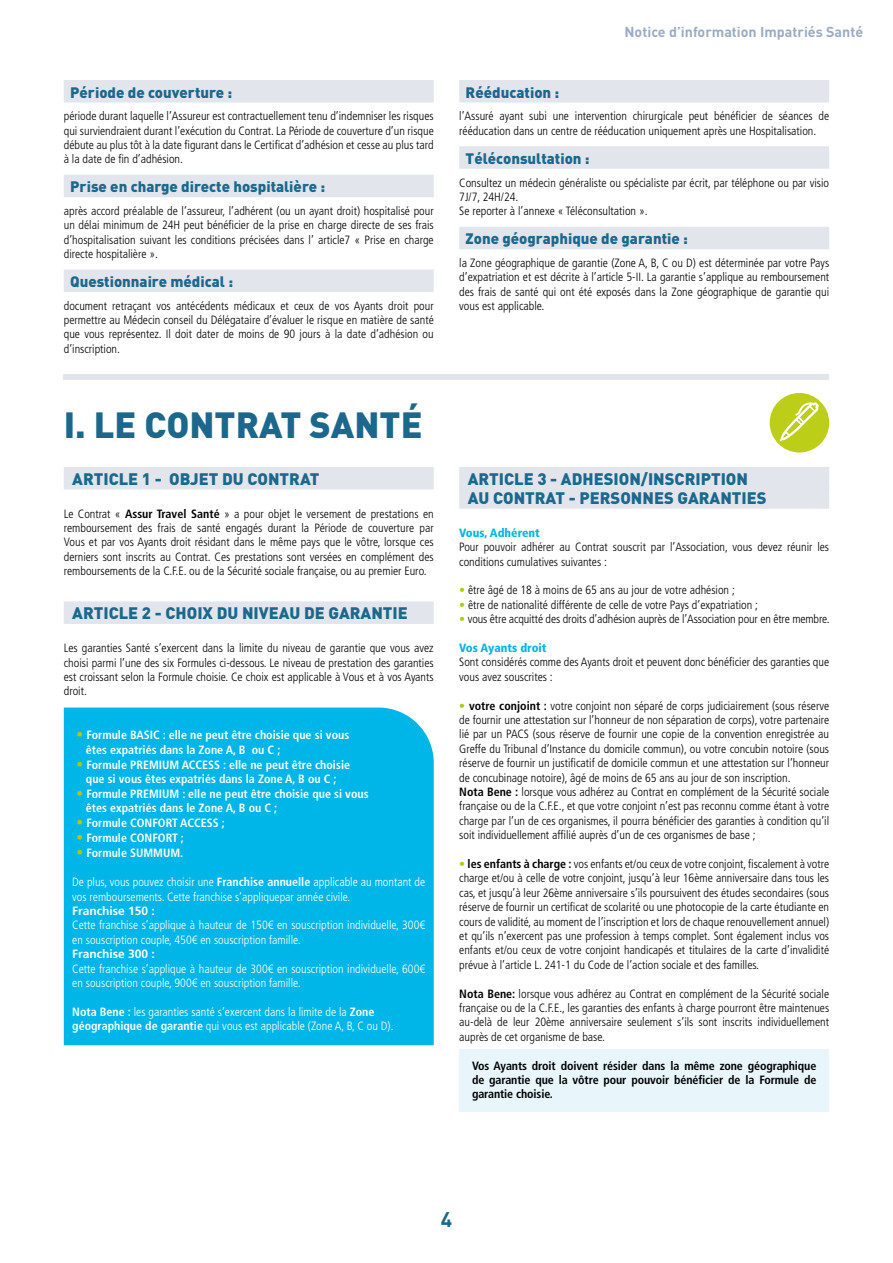
<style>
.page{position:relative;width:893px;height:1263px;background:#fff}
.page>*{position:absolute;margin:0;border:0;box-sizing:border-box;transform-origin:0 0}
.t1{font:900 36px "DIN";color:#1c688c}
.t2{font:700 21px "DIN";color:#1c688c}
.t3{font:900 16.5px/19.2px "DIN";color:#1c688c}
.t4{font:900 15px "DIN";color:#1c688c}
.t5{font:700 14.25px "DIN";color:#9aacc1}
.t6{font:300 condensed 12px/14.4px "Frutiger LT Std";color:#000;text-align:justify}
.t7{font:300 condensed 12px/14.4px "Frutiger LT Std";color:#fff}
.t8{font:700 condensed 12px/14.4px "Frutiger LT Std";color:#fff}
.t9{font:700 condensed 12px/14.4px "Frutiger LT Std";letter-spacing:-.01em;color:#000;text-align:justify}
.t10{font:900 condensed 12px "Frutiger LT Std";color:#00b6e8}
.t11{font:700 12px "Frutiger LT Std";color:#fff}
.s1{font-weight:700}
.s2{font-size:13.5px;color:#b1c906}
.s3{color:#b1c906}
</style>
<div class="page">
<div style="left:64px;top:707px;width:370px;height:338px;background:#00b6e8"></div>
<div style="left:459px;top:1049px;width:370px;height:62px;background:#e8f6fc"></div>
<div style="left:64px;top:80px;width:370px;height:22px;background:#e2e5ec"></div>
<div style="left:64px;top:175px;width:370px;height:22px;background:#e2e5ec"></div>
<div style="left:64px;top:270px;width:370px;height:22px;background:#e2e5ec"></div>
<div style="left:459px;top:80px;width:370px;height:22px;background:#e2e5ec"></div>
<div style="left:459px;top:146px;width:370px;height:23px;background:#e2e5ec"></div>
<div style="left:459px;top:227px;width:370px;height:22px;background:#e2e5ec"></div>
<div style="left:64px;top:374px;width:765px;height:5px;background:#e2e5ec"></div>
<div style="left:64px;top:467px;width:370px;height:22px;background:#e2e5ec"></div>
<div style="left:64px;top:601px;width:370px;height:23px;background:#e2e5ec"></div>
<div style="left:459px;top:467px;width:370px;height:22px;background:#e2e5ec"></div>
<div style="left:459px;top:486px;width:370px;height:23px;background:#e2e5ec"></div>
<div style="left:770px;top:393px;width:59px;height:59px;background:#bdce18;border-radius:50%"></div>
<svg style="left:780px;top:402px;width:39px;height:39px"></svg>
<p class="t4" style="left:70px;top:86px;width:164px">Période de couverture :</p>
<p class="t6" style="left:64px;top:109px;width:371px">période durant laquelle l’Assureur est contractuellement tenu d’indemniser les risques qui surviendraient durant l’exécution du Contrat. La Période de couverture d’un risque débute au plus tôt à la date figurant dans le Certificat d’adhésion et cesse au plus tard à la date de fin d’adhésion.</p>
<p class="t4" style="left:70px;top:181px;width:256px">Prise en charge directe hospitalière :</p>
<p class="t6" style="left:64px;top:204px;width:371px">après accord préalable de l’assureur, l’adhérent (ou un ayant droit) hospitalisé pour un délai minimum de 24H peut bénéficier de la prise en charge directe de ses frais d’hospitalisation suivant les conditions précisées dans l’ article7 « Prise en charge directe hospitalière ».</p>
<p class="t4" style="left:70px;top:275px;width:164px">Questionnaire médical :</p>
<p class="t6" style="left:64px;top:299px;width:371px">document retraçant vos antécédents médicaux et ceux de vos Ayants droit pour permettre au Médecin conseil du Délégataire d’évaluer le risque en matière de santé que vous représentez. Il doit dater de moins de 90 jours à la date d’adhésion ou d’inscription.</p>
<h1 class="t1" style="left:64px;top:410px;width:360px">I. LE CONTRAT SANTÉ</h1>
<h3 class="t3" style="left:72px;top:470px;width:249px">ARTICLE 1 - OBJET DU CONTRAT</h3>
<p class="t6" style="left:64px;top:506px;width:371px">Le Contrat « <span class="s1">Assur Travel Santé</span> » a pour objet le versement de prestations en remboursement des frais de santé engagés durant la Période de couverture par Vous et par vos Ayants droit résidant dans le même pays que le vôtre, lorsque ces derniers sont inscrits au Contrat. Ces prestations sont versées en complément des remboursements de la C.F.E. ou de la Sécurité sociale française, ou au premier Euro.</p>
<h3 class="t3" style="left:72px;top:604px;width:337px">ARTICLE 2 - CHOIX DU NIVEAU DE GARANTIE</h3>
<p class="t6" style="left:64px;top:641px;width:371px">Les garanties Santé s’exercent dans la limite du niveau de garantie que vous avez choisi parmi l’une des six Formules ci-dessous. Le niveau de prestation des garanties est croissant selon la Formule choisie. Ce choix est applicable à Vous et à vos Ayants droit.</p>
<p class="t8" style="left:86px;top:729px;width:265px;text-indent:-9px"><span class="s2">•</span> Formule BASIC : elle ne peut être choisie que si vous êtes expatriés dans la Zone A, B ou C ;</p>
<p class="t8" style="left:77px;top:758px;width:275px;text-align:center"><span class="s2">•</span> Formule PREMIUM ACCESS : elle ne peut être choisie que si vous êtes expatriés dans la Zone A, B ou C ;</p>
<p class="t8" style="left:86px;top:787px;width:284px;text-indent:-9px"><span class="s2">•</span> Formule PREMIUM : elle ne peut être choisie que si vous êtes expatriés dans le Zone A, B ou C ;</p>
<p class="t8" style="left:77px;top:817px;width:150px"><span class="s2">•</span> Formule CONFORT ACCESS ;</p>
<p class="t8" style="left:77px;top:832px;width:109px"><span class="s2">•</span> Formule CONFORT ;</p>
<p class="t8" style="left:77px;top:847px;width:108px"><span class="s2">•</span> Formule SUMMUM.</p>
<p class="t7" style="left:72px;top:875px;width:354px">De plus, vous pouvez choisir une <span class="s1">Franchise annuelle</span> applicable au montant de vos remboursements. Cette franchise s’appliquepar année civile.</p>
<p class="t11" style="left:72px;top:906px;width:84px">Franchise 150 :</p>
<p class="t7" style="left:72px;top:918px;width:354px">Cette franchise s’applique à hauteur de 150€ en souscription individuelle, 300€ en souscription couple, 450€ en souscription famille.</p>
<p class="t11" style="left:72px;top:949px;width:84px">Franchise 300 :</p>
<p class="t7" style="left:72px;top:961px;width:354px">Cette franchise s’applique à hauteur de 300€ en souscription individuelle, 600€ en souscription couple, 900€ en souscription famille.</p>
<p class="t7" style="left:72px;top:1005px;width:323px"><span class="s1">Nota Bene :</span> les garanties santé s’exercent dans la limite de la <span class="s1">Zone géographique de garantie</span> qui vous est applicable (Zone A, B, C ou D).</p>
<p class="t5" style="left:624px;top:26px;width:240px">Notice d’information Impatriés Santé</p>
<p class="t4" style="left:466px;top:86px;width:95px">Rééducation :</p>
<p class="t6" style="left:459px;top:109px;width:371px">l’Assuré ayant subi une intervention chirurgicale peut bénéficier de séances de rééducation dans un centre de rééducation uniquement après une Hospitalisation.</p>
<p class="t4" style="left:466px;top:152px;width:126px">Téléconsultation :</p>
<p class="t6" style="left:459px;top:176px;width:371px;text-align:left">Consultez un médecin généraliste ou spécialiste par écrit, par téléphone ou par visio<br>7J/7, 24H/24.<br>Se reporter à l’annexe « Téléconsultation ».</p>
<p class="t4" style="left:466px;top:233px;width:224px">Zone géographique de garantie :</p>
<p class="t6" style="left:459px;top:256px;width:371px">la Zone géographique de garantie (Zone A, B, C ou D) est déterminée par votre Pays d’expatriation et est décrite à l’article 5-II. La garantie s’applique au remboursement des frais de santé qui ont été exposés dans la Zone géographique de garantie qui vous est applicable.</p>
<h3 class="t3" style="left:468px;top:470px;width:300px">ARTICLE 3 - ADHESION/INSCRIPTION<br>AU CONTRAT - PERSONNES GARANTIES</h3>
<p class="t10" style="left:459px;top:526px;width:82px">Vous, Adhérent</p>
<p class="t6" style="left:459px;top:540px;width:371px">Pour pouvoir adhérer au Contrat souscrit par l’Association, vous devez réunir les conditions cumulatives suivantes :</p>
<p class="t6" style="left:459px;top:583px;width:277px"><span class="s3">•</span> être âgé de 18 à moins de 65 ans au jour de votre adhésion ;</p>
<p class="t6" style="left:459px;top:598px;width:300px"><span class="s3">•</span> être de nationalité différente de celle de votre Pays d’expatriation ;</p>
<p class="t6" style="left:459px;top:612px;width:372px"><span class="s3">•</span> vous être acquitté des droits d’adhésion auprès de l’Association pour en être membre.</p>
<p class="t10" style="left:459px;top:641px;width:89px">Vos Ayants droit</p>
<p class="t6" style="left:459px;top:655px;width:371px">Sont considérés comme des Ayants droit et peuvent donc bénéficier des garanties que vous avez souscrites :</p>
<p class="t6" style="left:459px;top:698px;width:371px;text-align:left"><span class="s3">•</span> <span class="s1">votre conjoint :</span> votre conjoint non séparé de corps judiciairement (sous réserve de fournir une attestation sur l’honneur de non séparation de corps), votre partenaire lié par un PACS (sous réserve de fournir une copie de la convention enregistrée au Greffe du Tribunal d’Instance du domicile commun), ou votre concubin notoire (sous réserve de fournir un justificatif de domicile commun et une attestation sur l’honneur de concubinage notoire), âgé de moins de 65 ans au jour de son inscription.<br><span class="s1">Nota Bene :</span> lorsque vous adhérez au Contrat en complément de la Sécurité sociale française ou de la C.F.E., et que votre conjoint n’est pas reconnu comme étant à votre charge par l’un de ces organismes, il pourra bénéficier des garanties à condition qu’il soit individuellement affilié auprès d’un de ces organismes de base ;</p>
<p class="t6" style="left:459px;top:857px;width:371px"><span class="s3">•</span> <span class="s1">les enfants à charge :</span> vos enfants et/ou ceux de votre conjoint, fiscalement à votre charge et/ou à celle de votre conjoint, jusqu’à leur 16ème anniversaire dans tous les cas, et jusqu’à leur 26ème anniversaire s’ils poursuivent des études secondaires (sous réserve de fournir un certificat de scolarité ou une photocopie de la carte étudiante en cours de validité, au moment de l’inscription et lors de chaque renouvellement annuel) et qu’ils n’exercent pas une profession à temps complet. Sont également inclus vos enfants et/ou ceux de votre conjoint handicapés et titulaires de la carte d’invalidité prévue à l’article L. 241-1 du Code de l’action sociale et des familles.</p>
<p class="t6" style="left:459px;top:986px;width:371px"><span class="s1">Nota Bene:</span> lorsque vous adhérez au Contrat en complément de la Sécurité sociale française ou de la C.F.E., les garanties des enfants à charge pourront être maintenues au-delà de leur 20ème anniversaire seulement s’ils sont inscrits individuellement auprès de cet organisme de base.</p>
<p class="t9" style="left:472px;top:1059px;width:346px">Vos Ayants droit doivent résider dans la même zone géographique de garantie que la vôtre pour pouvoir bénéficier de la Formule de garantie choisie.</p>
<h2 class="t2" style="left:441px;top:1211px;width:13px">4</h2>
</div>
